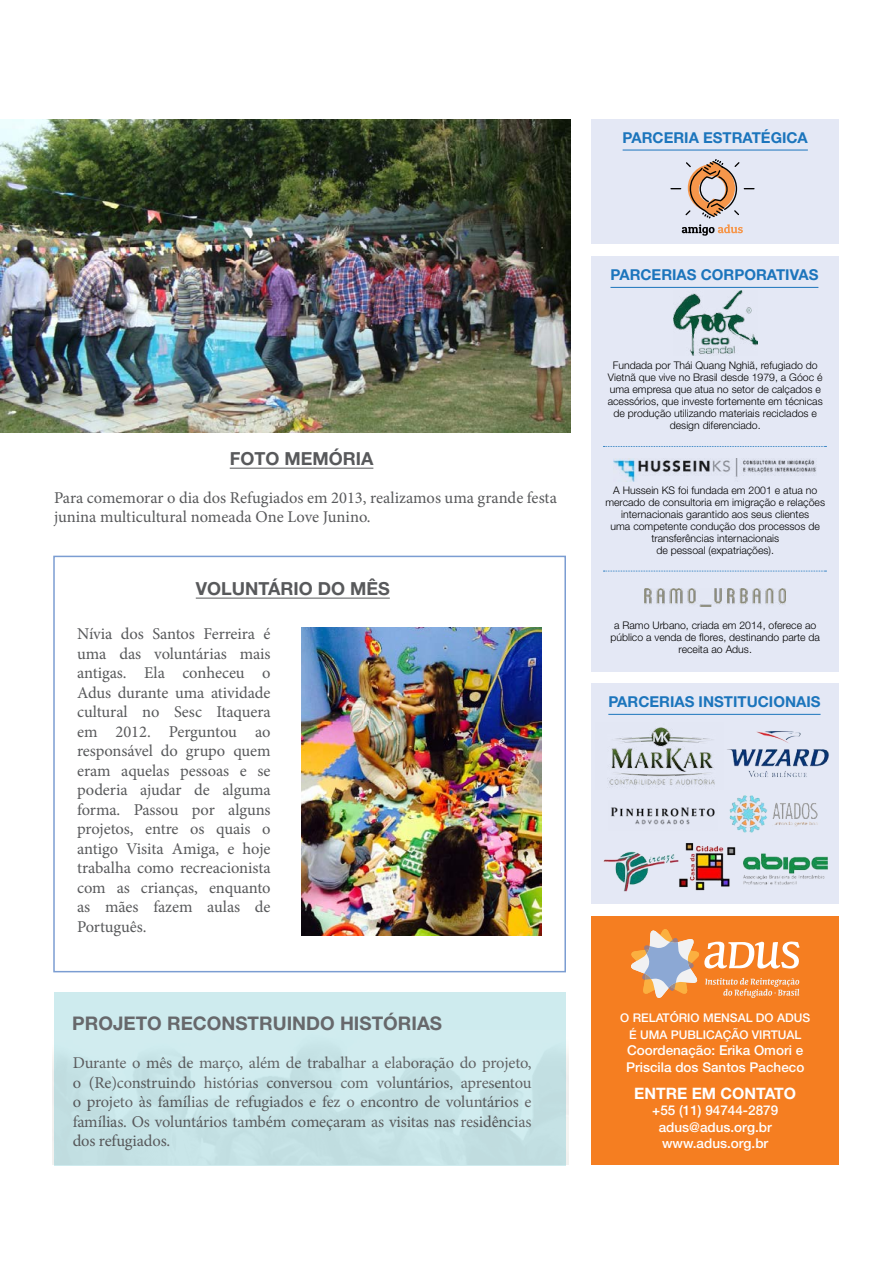
<style>
.page{position:relative;width:893px;height:1263px;background:#fff}
.page>*{position:absolute;margin:0;border:0;box-sizing:border-box;transform-origin:0 0}
.t1{font:700 18.75px "Helvetica Neue LT Std";color:#67686b}
.t2{font:700 18px "Helvetica Neue LT Std";color:#58595b}
.t3{font:16.5px/19.5px "Minion Pro";letter-spacing:-.005em;color:#58595b;text-align:justify}
.t4{font:700 15.75px "Helvetica Neue LT Std";color:#fff}
.t5{font:700 15px "Helvetica Neue LT Std";color:#1c75bc}
.t6{font:500 13.5px/16.5px "Helvetica Neue LT Std";color:#fff;text-align:center}
.t7{font:500 12px/16.5px "Helvetica Neue LT Std";color:#fff;text-align:center}
.t8{font:300 10.5px/12px "Helvetica Neue LT Std";color:#000;text-align:center}
</style>
<div class="page">
<div style="left:591px;top:916px;width:248px;height:249px;background:#f57e21"></div>
<div style="left:53px;top:556px;width:513px;height:416px;border:2px solid #7b9dd2"></div>
<div style="left:54px;top:992px;width:512px;height:174px;background:#ceebee"></div>
<div style="left:591px;top:119px;width:248px;height:125px;background:#e0e5f4"></div>
<div style="left:591px;top:683px;width:248px;height:221px;background:#e0e5f4"></div>
<hr style="left:623px;top:150px;width:185px;height:1px;background:#1c75bc">
<hr style="left:608px;top:714px;width:212px;height:1px;background:#1c75bc">
<div style="left:591px;top:256px;width:248px;height:416px;background:#e0e5f4"></div>
<img style="left:673px;top:291px;width:84px;height:65px">
<img style="left:614px;top:458px;width:202px;height:24px">
<img style="left:645px;top:588px;width:141px;height:19px">
<hr style="left:610px;top:287px;width:208px;height:1px;background:#1c75bc">
<svg style="left:603px;top:446px;width:223px;height:1px"></svg>
<svg style="left:603px;top:571px;width:223px;height:1px"></svg>
<svg style="left:631px;top:929px;width:168px;height:69px"></svg>
<img style="left:743px;top:853px;width:85px;height:32px">
<img style="left:603px;top:851px;width:72px;height:41px">
<img style="left:729px;top:795px;width:89px;height:38px">
<img style="left:727px;top:731px;width:102px;height:46px">
<img style="left:675px;top:843px;width:61px;height:48px">
<img style="left:611px;top:807px;width:104px;height:18px">
<img style="left:607px;top:727px;width:108px;height:58px">
<hr style="left:230px;top:468px;width:143px;height:1px;background:#58595b">
<svg style="left:682px;top:224px;width:61px;height:12px"></svg>
<svg style="left:670px;top:159px;width:84px;height:59px"></svg>
<img style="left:0;top:119px;width:570px;height:314px">
<hr style="left:196px;top:598px;width:194px;height:1px;background:#58595b">
<img style="left:301px;top:628px;width:240px;height:307px">
<p class="t5" style="left:623px;top:128px;width:187px">PARCERIA ESTRATÉGICA</p>
<p class="t2" style="left:230px;top:448px;width:145px">FOTO MEMÓRIA</p>
<p class="t3" style="left:54px;top:488px;width:504px">Para comemorar o dia dos Refugiados em 2013, realizamos uma grande festa junina multicultural nomeada One Love Junino.</p>
<p class="t2" style="left:196px;top:577px;width:196px">VOLUNTÁRIO DO MÊS</p>
<p class="t3" style="left:77px;top:624px;width:195px">Nívia dos Santos Ferreira é uma das voluntárias mais antigas. Ela conheceu o Adus durante uma atividade cultural no Sesc Itaquera em 2012. Perguntou ao responsável do grupo quem eram aquelas pessoas e se poderia ajudar de alguma forma. Passou por alguns projetos, entre os quais o antigo Visita Amiga, e hoje trabalha como recreacionista com as crianças, enquanto as mães fazem aulas de Português.</p>
<p class="t1" style="left:72px;top:1012px;width:371px">PROJETO RECONSTRUINDO HISTÓRIAS</p>
<p class="t3" style="left:73px;top:1053px;width:460px">Durante o mês de março, além de trabalhar a elaboração do projeto, o (Re)construindo histórias conversou com voluntários, apresentou o projeto às famílias de refugiados e fez o encontro de voluntários e famílias. Os voluntários também começaram as visitas nas residências dos refugiados.</p>
<p class="t5" style="left:610px;top:265px;width:209px">PARCERIAS CORPORATIVAS</p>
<p class="t8" style="left:608px;top:359px;width:217px">Fundada por Thái Quang Nghiã, refugiado do Vietnã que vive no Brasil desde 1979, a Góoc é uma empresa que atua no setor de calçados e acessórios, que investe fortemente em técnicas de produção utilizando materiais reciclados e design diferenciado.</p>
<p class="t8" style="left:605px;top:484px;width:221px">A Hussein KS foi fundada em 2001 e atua no mercado de consultoria em imigração e relações internacionais garantido aos seus clientes<br>uma competente condução dos processos de transferências internacionais<br>de pessoal (expatriações).</p>
<p class="t8" style="left:610px;top:619px;width:211px">a Ramo Urbano, criada em 2014, oferece ao público a venda de flores, destinando parte da receita ao Adus.</p>
<p class="t5" style="left:608px;top:692px;width:214px">PARCERIAS INSTITUCIONAIS</p>
<p class="t7" style="left:620px;top:1010px;width:191px">O RELATÓRIO MENSAL DO ADUS<br>É UMA PUBLICAÇÃO VIRTUAL</p>
<p class="t6" style="left:626px;top:1042px;width:180px;text-align:left">Coordenação: Erika Omori e<br>Priscila dos Santos Pacheco</p>
<p class="t4" style="left:634px;top:1083px;width:163px">ENTRE EM CONTATO</p>
<p class="t6" style="left:652px;top:1102px;width:127px">+55 (11) 94744-2879 adus@adus.org.br www.adus.org.br</p>
</div>
